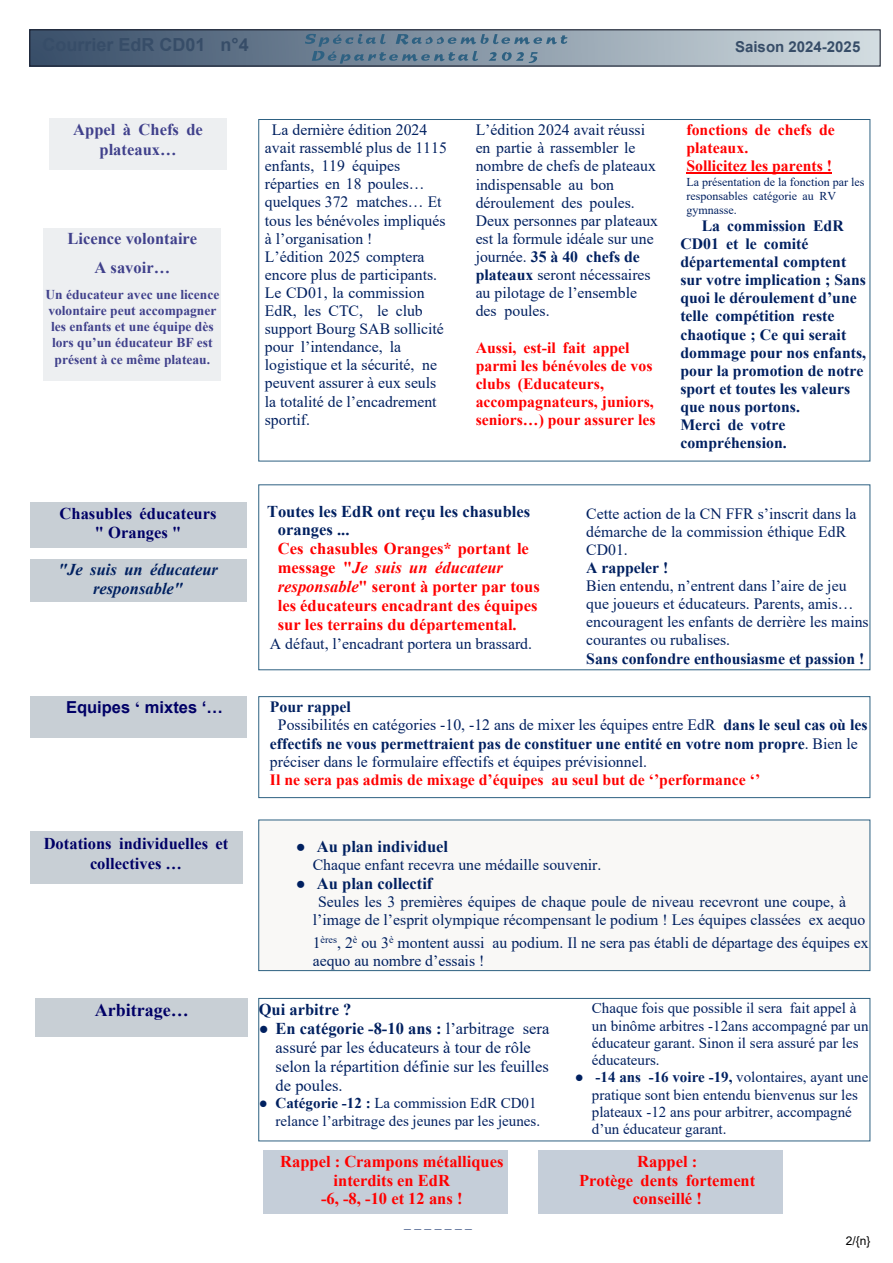
<style>
.page{position:relative;width:893px;height:1263px;background:#fff}
.page>*{position:absolute;margin:0;border:0;box-sizing:border-box;transform-origin:0 0}
.t1{font:700 18px "Times New Roman";color:#006}
.t2{font:700 16.5px/18.9px "Times New Roman";color:#f00;text-align:center}
.t3{font:16.5px/18.9px "Times New Roman";color:#002060}
.t4{font:700 16.5px/18.9px "Times New Roman";color:#002060}
.t5{font:700 16.5px/19.8px "Times New Roman";color:#006;text-align:center}
.t6{font:700 16.5px/19.8px "Times New Roman";color:rgb(0 0 102/.74);text-align:center}
.t7{font:italic 700 16.5px/18.9px "Times New Roman";color:#002060;text-align:center}
.t8{font:700 16.5px "Arial";color:#006}
.t9{font:15.75px/18.1px "Times New Roman";color:#002060}
.t10{font:700 15.75px/18.1px "Times New Roman";color:#002060}
.t11{font:700 15.75px/18.1px "Times New Roman";color:#f00}
.t12{font:15px/17.2px "Times New Roman";color:#002060}
.t13{font:700 15px "Arial";color:#374d68}
.t14{font:700 13.5px/16.2px "Times New Roman";color:rgb(0 0 102/.74);text-align:center}
.t15{font:13.5px "Times New Roman";color:#002060}
.t16{font:12px/13.8px "Times New Roman";color:#002060}
.t17{font:12px "Arial";color:#000}
.s1{font-weight:700}
.s2{font-style:italic}
.s3{font-family:"Times New Roman"}
.s4{font-weight:400}
</style>
<div class="page">
<div style="left:263px;top:1150px;width:244px;height:64px;background:#c5ced9"></div>
<svg style="left:30px;top:30px;width:850px;height:36px;background:#7e8fa0"></svg>
<hr style="left:686px;top:172px;width:146px;height:2px;background:#f00">
<div style="left:259px;top:998px;width:611px;height:143px;border:1px solid #2e6182"></div>
<div style="left:259px;top:820px;width:611px;height:150px;background:#f9f8f6"></div>
<div style="left:259px;top:820px;width:611px;height:151px;border:1px solid #2e6182"></div>
<div style="left:30px;top:832px;width:212px;height:52px;background:#c8cfd5"></div>
<div style="left:259px;top:696px;width:611px;height:102px;border:1px solid #2e6182"></div>
<div style="left:30px;top:696px;width:216px;height:42px;background:#c8cfd5"></div>
<div style="left:30px;top:502px;width:216px;height:46px;background:#c8cfd5"></div>
<div style="left:30px;top:559px;width:216px;height:43px;background:#c8cfd5"></div>
<div style="left:35px;top:998px;width:213px;height:39px;background:#c8cfd5"></div>
<div style="left:49px;top:118px;width:178px;height:52px;background:#edeff1"></div>
<div style="left:539px;top:1150px;width:244px;height:64px;background:#c5ced9"></div>
<div style="left:44px;top:228px;width:177px;height:153px;background:#edeff1"></div>
<p class="t13" style="left:735px;top:41px;width:127px">Saison 2024-2025</p>
<p class="t6" style="left:73px;top:121px;width:131px">Appel à Chefs de plateaux…</p>
<p class="t6" style="left:68px;top:226px;width:131px;line-height:28.5px">Licence volontaire<br>A savoir…</p>
<p class="t14" style="left:45px;top:287px;width:176px">Un éducateur avec une licence volontaire peut accompagner les enfants et une équipe dès lors qu’un éducateur BF est présent à ce même plateau.</p>
<p class="t9" style="left:265px;top:122px;width:184px;text-indent:7px">La dernière édition 2024 avait rassemblé plus de 1115 enfants, 119 équipes réparties en 18 poules… quelques 372 matches… Et tous les bénévoles impliqués à l’organisation !<br>L’édition 2025 comptera encore plus de participants.<br>Le CD01, la commission<br>EdR, les CTC, le club support Bourg SAB sollicité pour l’intendance, la logistique et la sécurité, ne peuvent assurer à eux seuls la totalité de l’encadrement sportif.</p>
<p class="t9" style="left:476px;top:122px;width:184px">L’édition 2024 avait réussi en partie à rassembler le nombre de chefs de plateaux indispensable au bon déroulement des poules.<br>Deux personnes par plateaux est la formule idéale sur une journée. <span class="s1">35 à 40 chefs de plateaux</span> seront nécessaires au pilotage de l’ensemble des poules.</p>
<p class="t11" style="left:476px;top:340px;width:181px">Aussi, est-il fait appel parmi les bénévoles de vos clubs (Educateurs, accompagnateurs, juniors, seniors…) pour assurer les</p>
<p class="t11" style="left:686px;top:123px;width:150px">fonctions de chefs de plateaux.<br>Sollicitez les parents !</p>
<p class="t16" style="left:686px;top:176px;width:179px">La présentation de la fonction par les responsables catégorie au RV gymnasse.</p>
<p class="t10" style="left:680px;top:218px;width:187px;text-indent:21px">La commission EdR<br>CD01 et le comité départemental comptent sur votre implication ; Sans quoi le déroulement d’une telle compétition reste chaotique ; Ce qui serait dommage pour nos enfants, pour la promotion de notre sport et toutes les valeurs que nous portons.<br>Merci de votre compréhension.</p>
<p class="t5" style="left:60px;top:506px;width:158px;line-height:18.9px">Chasubles éducateurs " Oranges "</p>
<p class="t7" style="left:58px;top:562px;width:161px">"Je suis un éducateur responsable"</p>
<p class="t4" style="left:278px;top:503px;width:254px;text-indent:-11px">Toutes les EdR ont reçu les chasubles oranges ...</p>
<p class="t2" style="left:278px;top:541px;width:263px;text-align:left">Ces chasubles Oranges* portant le message "<span class="s2">Je suis un éducateur responsable</span>" seront à porter par tous les éducateurs encadrant des équipes sur les terrains du départemental.</p>
<p class="t9" style="left:270px;top:636px;width:264px">A défaut, l’encadrant portera un brassard.</p>
<p class="t9" style="left:586px;top:506px;width:272px">Cette action de la CN FFR s’inscrit dans la démarche de la commission éthique EdR<br>CD01.</p>
<p class="t10" style="left:586px;top:560px;width:84px">A rappeler !</p>
<p class="t9" style="left:586px;top:578px;width:284px">Bien entendu, n’entrent dans l’aire de jeu que joueurs et éducateurs. Parents, amis… encouragent les enfants de derrière les mains courantes ou rubalises.</p>
<p class="t10" style="left:586px;top:651px;width:280px">Sans confondre enthousiasme et passion !</p>
<p class="t8" style="left:66px;top:701px;width:158px">Equipes <span class="s3">‘</span> mixtes ‘…</p>
<p class="t10" style="left:270px;top:700px;width:82px">Pour rappel</p>
<p class="t9" style="left:278px;top:718px;width:591px">Possibilités en catégories -10, -12 ans de mixer les équipes entre EdR <span class="s1">dans le seul cas où les</span></p>
<p class="t10" style="left:270px;top:736px;width:589px">effectifs ne vous permettraient pas de constituer une entité en votre nom propre<span class="s4">. Bien le</span></p>
<p class="t9" style="left:270px;top:754px;width:379px">préciser dans le formulaire effectifs et équipes prévisionnel.</p>
<p class="t11" style="left:270px;top:772px;width:492px">Il ne sera pas admis de mixage d’équipes au seul but de ‘’performance ‘’</p>
<p class="t5" style="left:44px;top:835px;width:186px">Dotations individuelles et collectives …</p>
<p class="t4" style="left:296px;top:838px;width:154px">● Au plan individuel</p>
<p class="t9" style="left:313px;top:857px;width:290px">Chaque enfant recevra une médaille souvenir.</p>
<p class="t4" style="left:296px;top:875px;width:138px">● Au plan collectif</p>
<p class="t9" style="left:313px;top:894px;width:554px;text-indent:5px">Seules les 3 premières équipes de chaque poule de niveau recevront une coupe, à l’image de l’esprit olympique récompensant le podium ! Les équipes classées ex aequo</p>
<p class="t9" style="left:313px;top:935px;width:558px">1<sup>ères</sup>, 2<sup>è</sup> ou 3<sup>è</sup> montent aussi au podium. Il ne sera pas établi de départage des équipes ex aequo au nombre d’essais !</p>
<p class="t1" style="left:95px;top:1004px;width:95px">Arbitrage…</p>
<p class="t4" style="left:259px;top:1002px;width:94px">Qui arbitre ?</p>
<p class="t3" style="left:276px;top:1020px;width:275px;text-indent:-17px">● <span class="s1">En catégorie -8-10 ans :</span> l’arbitrage sera assuré par les éducateurs à tour de rôle selon la répartition définie sur les feuilles de poules.</p>
<p class="t12" style="left:259px;top:1096px;width:283px;text-align:right">● <span class="s1">Catégorie -12 :</span> La commission EdR CD01 relance l’arbitrage des jeunes par les jeunes.</p>
<p class="t12" style="left:592px;top:1001px;width:278px">Chaque fois que possible il sera fait appel à un binôme arbitres -12ans accompagné par un éducateur garant. Sinon il sera assuré par les éducateurs.</p>
<p class="t12" style="left:592px;top:1070px;width:278px;text-indent:-17px">● <span class="s1">-14 ans -16 voire -19,</span> volontaires, ayant une pratique sont bien entendu bienvenus sur les plateaux -12 ans pour arbitrer, accompagné d’un éducateur garant.</p>
<p class="t2" style="left:280px;top:1153px;width:225px">Rappel : Crampons métalliques interdits en EdR<br>-6, -8, -10 et 12 ans !</p>
<p class="t15" style="left:404px;top:1218px;width:69px">_ _ _ _ _ _ _</p>
<p class="t2" style="left:579px;top:1153px;width:178px">Rappel :<br>Protège dents fortement conseillé !</p>
<p class="t17" style="left:846px;top:1236px;width:26px">2/{n}</p>
</div>
